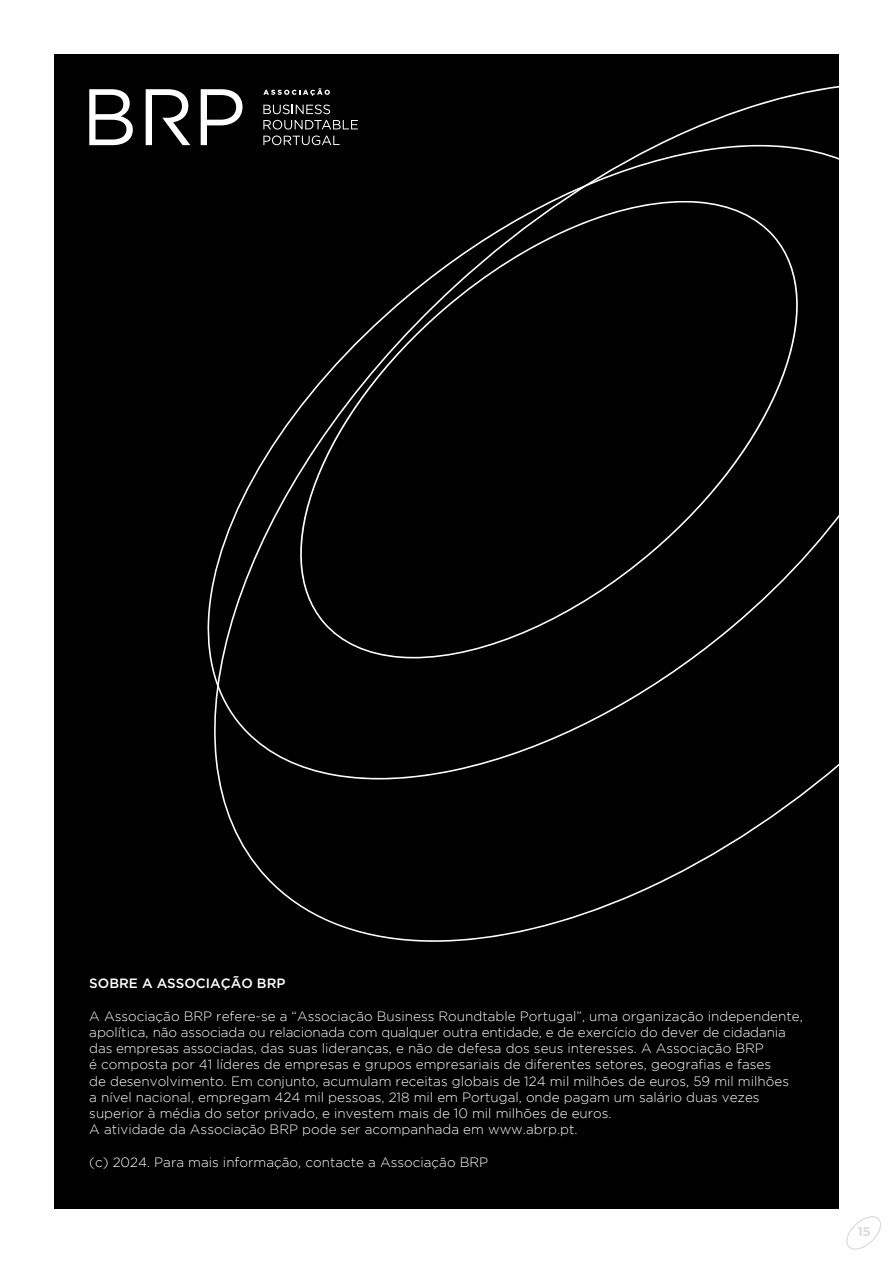
<style>
.page{position:relative;width:893px;height:1263px;background:#fff}
.page>*{position:absolute;margin:0;border:0;box-sizing:border-box;transform-origin:0 0}
.t1{font:300 13.5px/16.2px "Gotham HTF";color:#fff}
.t2{font:500 13.5px "Gotham";color:#fff}
.t3{font:500 12.45px "Gotham";color:#ddd}
</style>
<div class="page">
<div style="left:54px;top:54px;width:785px;height:1155px;background:#000"></div>
<svg style="left:218px;top:86px;width:621px;height:856px"></svg>
<svg style="left:206px;top:142px;width:633px;height:638px"></svg>
<svg style="left:89px;top:89px;width:44px;height:56px"></svg>
<svg style="left:146px;top:89px;width:44px;height:56px"></svg>
<svg style="left:201px;top:89px;width:41px;height:56px"></svg>
<svg style="left:263px;top:105px;width:67px;height:9px"></svg>
<svg style="left:263px;top:120px;width:95px;height:25px"></svg>
<svg style="left:263px;top:88px;width:67px;height:8px"></svg>
<svg style="left:846px;top:1216px;width:35px;height:34px"></svg>
<p class="t2" style="left:89px;top:976px;width:198px">SOBRE A ASSOCIAÇÃO BRP</p>
<p class="t1" style="left:89px;top:1008px;width:715px">A Associação BRP refere-se a “Associação Business Roundtable Portugal”, uma organização independente, apolítica, não associada ou relacionada com qualquer outra entidade, e de exercício do dever de cidadania das empresas associadas, das suas lideranças, e não de defesa dos seus interesses. A Associação BRP<br>é composta por 41 líderes de empresas e grupos empresariais de diferentes setores, geografias e fases<br>de desenvolvimento. Em conjunto, acumulam receitas globais de 124 mil milhões de euros, 59 mil milhões<br>a nível nacional, empregam 424 mil pessoas, 218 mil em Portugal, onde pagam um salário duas vezes superior à média do setor privado, e investem mais de 10 mil milhões de euros.<br>A atividade da Associação BRP pode ser acompanhada em www.abrp.pt.</p>
<p class="t1" style="left:89px;top:1153px;width:400px">(c) 2024. Para mais informação, contacte a Associação BRP</p>
<p class="t3" style="left:858px;top:1225px;width:14px">15</p>
</div>
